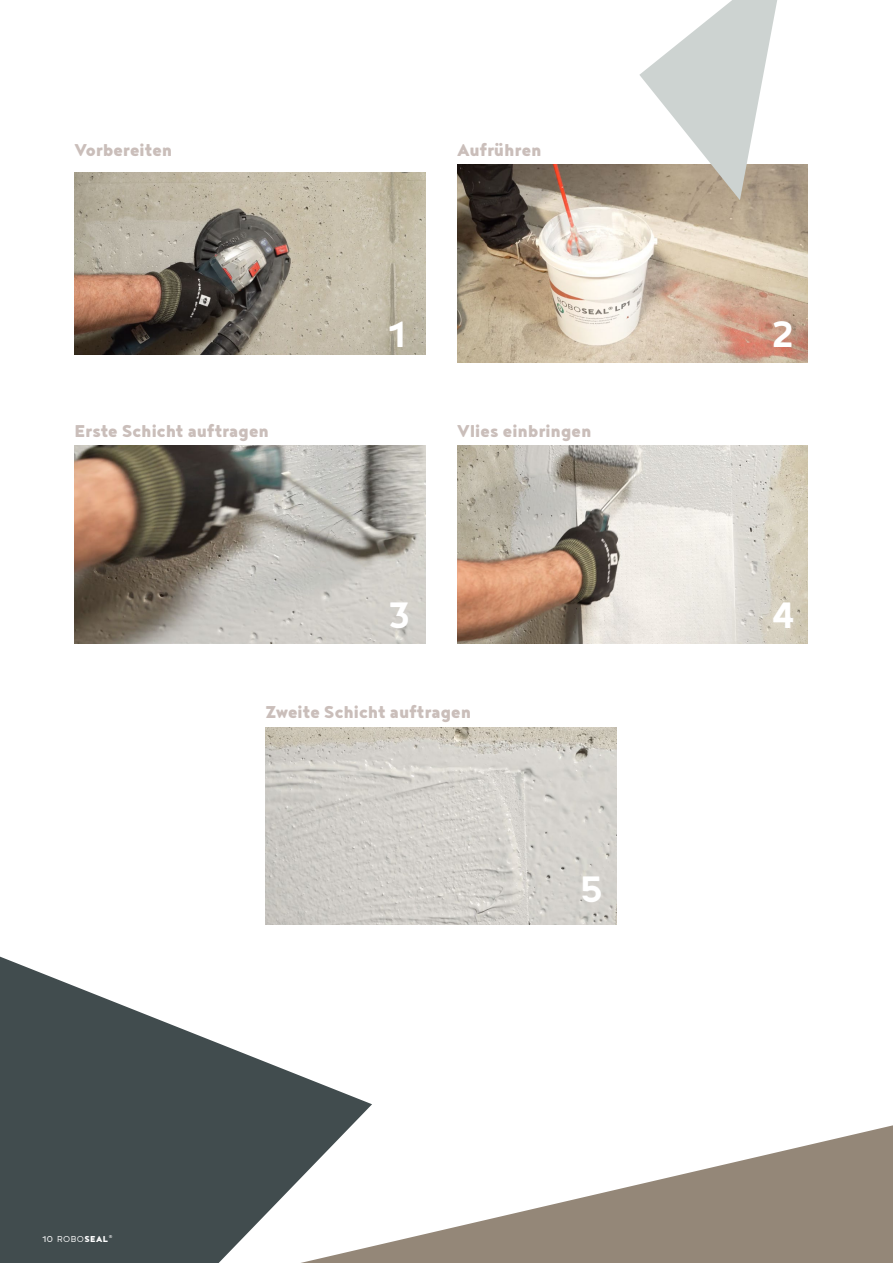
<style>
.page{position:relative;width:893px;height:1263px;background:#fff}
.page>*{position:absolute;margin:0;border:0;box-sizing:border-box;transform-origin:0 0}
.t1{font:700 45px "Noyh";color:#fff}
.t2{font:900 21px "Noyh";color:#cabeba}
.t3{font:300 10.5px "Noyh";color:#fff}
.s1{font-weight:400}
.s2{font-weight:900}
</style>
<div class="page">
<svg style="left:0;top:957px;width:372px;height:306px;fill:#414c4e"></svg>
<svg style="left:300px;top:1125px;width:593px;height:138px;fill:#948778"></svg>
<img style="left:74px;top:172px;width:351px;height:182px">
<img style="left:457px;top:165px;width:351px;height:197px">
<img style="left:457px;top:446px;width:351px;height:197px">
<img style="left:74px;top:446px;width:351px;height:197px">
<img style="left:266px;top:727px;width:351px;height:198px">
<svg style="left:639px;top:0;width:138px;height:200px"></svg>
<p class="t2" style="left:74px;top:137px;width:99px">Vorbereiten</p>
<p class="t2" style="left:457px;top:137px;width:86px">Aufrühren</p>
<p class="t2" style="left:74px;top:418px;width:196px">Erste Schicht auftragen</p>
<h1 class="t1" style="left:388px;top:308px;width:19px">1</h1>
<h1 class="t1" style="left:771px;top:308px;width:25px">2</h1>
<p class="t2" style="left:457px;top:418px;width:136px">Vlies einbringen</p>
<h1 class="t1" style="left:388px;top:589px;width:24px">3</h1>
<h1 class="t1" style="left:771px;top:589px;width:25px">4</h1>
<p class="t3" style="left:43px;top:1233px;width:71px"><span class="s1">10</span> ROBO<span class="s2">SEAL</span><sup>®</sup></p>
<p class="t2" style="left:266px;top:700px;width:207px">Zweite Schicht auftragen</p>
<h1 class="t1" style="left:580px;top:863px;width:24px">5</h1>
</div>
